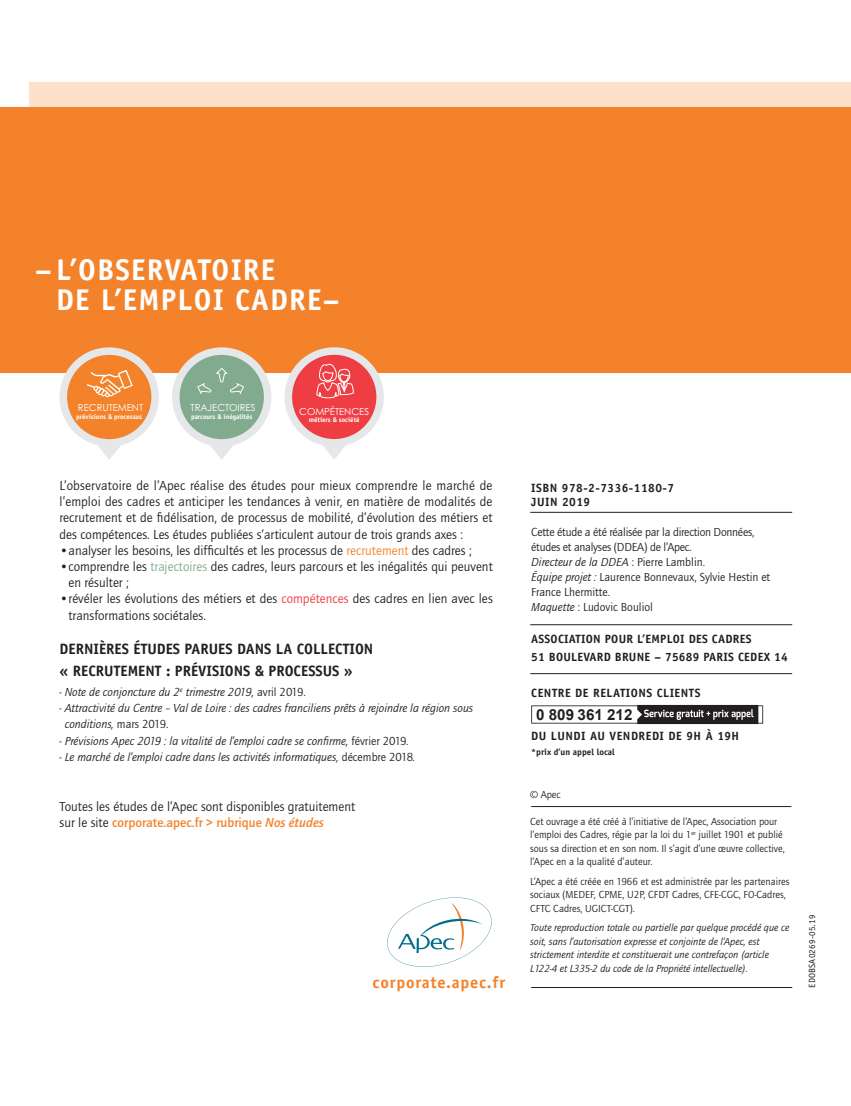
<style>
.page{position:relative;width:851px;height:1106px;background:#fff}
.page>*{position:absolute;margin:0;border:0;box-sizing:border-box;transform-origin:0 0}
.t1{font:700 30px/30px "Officina Sans";letter-spacing:.04em;color:#fff}
.t2{font:700 16.5px "Officina Sans";letter-spacing:.05em;color:#f4822b}
.t3{font:700 15.15px "Arial";color:#231f20}
.t4{font:700 15px/21.6px "Officina Sans";color:#231f20}
.t5{font:13.5px/16.2px "Quay Itc T";color:#231f20}
.t6{font:italic 12px/16.2px "Quay Itc T";color:#231f20}
.t7{font:12px/15px "Quay Itc T";letter-spacing:-.015em;color:#231f20}
.t8{font:700 12px/13.5px "Officina Sans";letter-spacing:.04em;color:#231f20}
.t9{font:700 12px/18px "Officina Sans";letter-spacing:.02em;color:#231f20}
.t10{font:10.5px/13.5px "Quay Itc T";color:#231f20}
.t11{font:italic 10.5px/13.5px "Quay Itc T";color:#231f20}
.t12{font:9.6px "Century Gothic";letter-spacing:-.005em;color:#fff}
.t13{font:700 9px "Officina Sans";color:#231f20}
.t14{font:9px "Officina Sans";letter-spacing:.025em;color:#231f20}
.t15{font:700 6.9px "Officina Sans";letter-spacing:-.005em;color:#fff}
.s1{color:#f4822b}
.s2{color:#82aa8e}
.s3{color:#ee3d43}
.s4{font-style:normal}
.s5{font-weight:700;color:#f4822b}
.s6{font-weight:700;font-style:italic;color:#f4822b}
.s7{font-style:italic}
</style>
<div class="page">
<div style="left:30px;top:82px;width:820px;height:26px;background:#fee1ca"></div>
<div style="left:0;top:108px;width:850px;height:265px;background:#f4822b"></div>
<hr style="left:530px;top:624px;width:261px;height:1px;background:#231f20">
<hr style="left:530px;top:673px;width:261px;height:1px;background:#231f20">
<svg style="left:531px;top:705px;width:232px;height:19px"></svg>
<hr style="left:531px;top:806px;width:260px;height:1px;background:#231f20">
<hr style="left:531px;top:987px;width:261px;height:1px;background:#231f20">
<hr style="left:530px;top:512px;width:261px;height:1px;background:#231f20">
<svg style="left:207px;top:444px;width:29px;height:16px"></svg>
<div style="left:176px;top:351px;width:91px;height:92px;background:#82aa8e;border-radius:50%"></div>
<div style="left:172px;top:347px;width:99px;height:99px;border:8px solid #e6e7e9;border-radius:50%"></div>
<svg style="left:197px;top:368px;width:47px;height:26px"></svg>
<svg style="left:95px;top:444px;width:29px;height:16px"></svg>
<div style="left:63px;top:351px;width:92px;height:92px;background:#f4822b;border-radius:50%"></div>
<div style="left:60px;top:347px;width:99px;height:99px;border:8px solid #e6e7e9;border-radius:50%"></div>
<svg style="left:87px;top:370px;width:46px;height:27px"></svg>
<svg style="left:320px;top:444px;width:29px;height:16px"></svg>
<div style="left:288px;top:351px;width:92px;height:92px;background:#ee3d43;border-radius:50%"></div>
<div style="left:284px;top:347px;width:100px;height:99px;border:8px solid #e6e7e9;border-radius:50%"></div>
<svg style="left:316px;top:357px;width:38px;height:41px"></svg>
<svg style="left:387px;top:897px;width:105px;height:70px"></svg>
<h1 class="t1" style="left:56px;top:255px;width:285px;text-indent:-21px">–L’OBSERVATOIRE<br>DE L’EMPLOI CADRE–</h1>
<p class="t12" style="left:78px;top:402px;width:67px">RECRUTEMENT</p>
<p class="t15" style="left:76px;top:412px;width:67px">prévisions &amp; processus</p>
<p class="t12" style="left:190px;top:402px;width:66px">TRAJECTOIRES</p>
<p class="t15" style="left:191px;top:412px;width:63px">parcours &amp; inégalités</p>
<p class="t12" style="left:299px;top:405px;width:71px">COMPÉTENCES</p>
<p class="t15" style="left:309px;top:416px;width:52px">métiers &amp; société</p>
<p class="t5" style="left:60px;top:477px;width:434px;text-align:justify">L’observatoire de l’Apec réalise des études pour mieux comprendre le marché de l’emploi des cadres et anticiper les tendances à venir, en matière de modalités de recrutement et de fidélisation, de processus de mobilité, d’évolution des métiers et des compétences. Les études publiées s’articulent autour de trois grands axes :</p>
<p class="t5" style="left:60px;top:542px;width:413px">•analyser les besoins, les difficultés et les processus de <span class="s1">recrutement</span> des cadres ;</p>
<p class="t5" style="left:69px;top:558px;width:425px;text-indent:-9px">•comprendre les <span class="s2">trajectoires</span> des cadres, leurs parcours et les inégalités qui peuvent en résulter ;</p>
<p class="t5" style="left:69px;top:590px;width:425px;text-indent:-9px">•révéler les évolutions des métiers et des <span class="s3">compétences</span> des cadres en lien avec les transformations sociétales.</p>
<p class="t4" style="left:60px;top:638px;width:315px">DERNIÈRES ÉTUDES PARUES DANS LA COLLECTION « RECRUTEMENT : PRÉVISIONS &amp; PROCESSUS »</p>
<p class="t6" style="left:60px;top:684px;width:248px">- Note de conjoncture du 2<sup>e</sup> trimestre 2019, <span class="s4">avril 2019.</span></p>
<p class="t6" style="left:65px;top:700px;width:410px;text-indent:-5px">- Attractivité du Centre – Val de Loire : des cadres franciliens prêts à rejoindre la région sous conditions, <span class="s4">mars 2019.</span></p>
<p class="t6" style="left:60px;top:732px;width:351px">- Prévisions Apec 2019 : la vitalité de l’emploi cadre se confirme, <span class="s4">février 2019</span>.</p>
<p class="t6" style="left:60px;top:748px;width:357px">- Le marché de l’emploi cadre dans les activités informatiques, <span class="s4">décembre 2018</span>.</p>
<p class="t5" style="left:60px;top:798px;width:297px">Toutes les études de l’Apec sont disponibles gratuitement sur le site <span class="s5">corporate.apec.fr &gt; rubrique</span> <span class="s6">Nos études</span></p>
<p class="t2" style="left:372px;top:972px;width:134px">corporate.apec.fr</p>
<p class="t8" style="left:531px;top:481px;width:144px">ISBN 978-2-7336-1180-7<br>JUIN 2019</p>
<p class="t7" style="left:531px;top:524px;width:240px">Cette étude a été réalisée par la direction Données, études et analyses (DDEA) de l’Apec.<br><span class="s7">Directeur de la DDEA</span> : Pierre Lamblin.<br><span class="s7">Équipe projet :</span> Laurence Bonnevaux, Sylvie Hestin et France Lhermitte.<br><span class="s7">Maquette</span> : Ludovic Bouliol</p>
<p class="t9" style="left:531px;top:629px;width:258px">ASSOCIATION POUR L’EMPLOI DES CADRES<br>51 BOULEVARD BRUNE – 75689 PARIS CEDEX 14</p>
<p class="t8" style="left:531px;top:685px;width:171px">CENTRE DE RELATIONS CLIENTS</p>
<p class="t8" style="left:531px;top:729px;width:209px">DU LUNDI AU VENDREDI DE 9H À 19H</p>
<p class="t13" style="left:531px;top:746px;width:85px">*prix d’un appel local</p>
<p class="t3" style="left:536px;top:704px;width:98px">0 809 361 212</p>
<p class="t10" style="left:530px;top:787px;width:32px">© Apec</p>
<p class="t10" style="left:530px;top:814px;width:256px">Cet ouvrage a été créé à l’initiative de l’Apec, Association pour l’emploi des Cadres, régie par la loi du 1<sup>er</sup> juillet 1901 et publié sous sa direction et en son nom. Il s’agit d’une œuvre collective, l’Apec en a la qualité d’auteur.</p>
<p class="t10" style="left:530px;top:874px;width:261px">L’Apec a été créée en 1966 et est administrée par les partenaires sociaux (MEDEF, CPME, U2P, CFDT Cadres, CFE-CGC, FO-Cadres,<br>CFTC Cadres, UGICT-CGT).</p>
<p class="t11" style="left:530px;top:921px;width:261px">Toute reproduction totale ou partielle par quelque procédé que ce soit, sans l’autorisation expresse et conjointe de l’Apec, est strictement interdite et constituerait une contrefaçon (article L122-4 et L335-2 du code de la Propriété intellectuelle).</p>
<p class="t14" style="left:806px;top:987px;width:75px;rotate:-90deg">EDOBSA0269-05.19</p>
</div>
